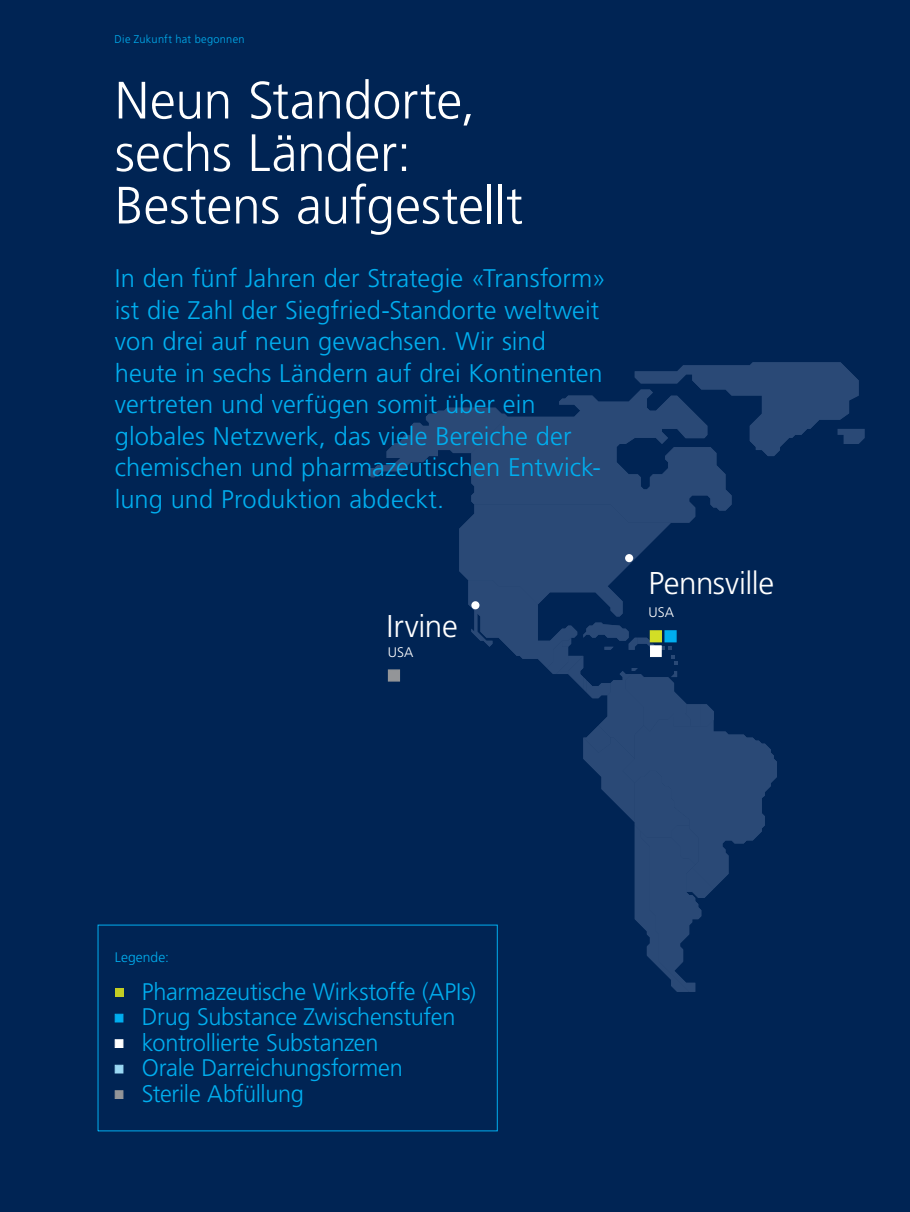
<style>
.page{position:relative;width:910px;height:1212px;background:#002454}
.page>*{position:absolute;margin:0;border:0;box-sizing:border-box;transform-origin:0 0}
.t1{font:300 52.5px/52.5px "Frutiger LT Std";letter-spacing:-.005em;color:#fff}
.t2{font:300 31.5px "Frutiger LT Std";letter-spacing:-.01em;color:#fff}
.t3{font:300 25.5px/31.5px "Frutiger LT Std";letter-spacing:.005em;color:#00aeef}
.t4{font:300 24px/25.5px "Frutiger LT Std";letter-spacing:-.01em;color:#00aeef}
.t5{font:300 13.8px "Frutiger LT Std";letter-spacing:.01em;color:#00aeef}
.t6{font:300 13.8px "Frutiger LT Std";color:#fff}
.t7{font:300 11.25px "Frutiger LT Std";letter-spacing:.025em;color:#00aeef}
</style>
<div class="page">
<svg style="left:368px;top:362px;width:497px;height:630px;background:#0b2e5d"></svg>
<div style="left:625px;top:554px;width:8px;height:8px;background:#fff;border-radius:50%"></div>
<div style="left:650px;top:630px;width:12px;height:12px;background:#d2de26;border:2px solid #d2de26"></div>
<div style="left:650px;top:645px;width:12px;height:12px;background:#fff;border:1px solid #fff"></div>
<div style="left:664px;top:630px;width:13px;height:12px;background:#00aeef;border:2px solid #00aeef"></div>
<div style="left:471px;top:601px;width:8px;height:8px;background:#fff;border-radius:50%"></div>
<div style="left:388px;top:669px;width:12px;height:12px;background:#939598;border:2px solid #939598"></div>
<div style="left:115px;top:988px;width:8px;height:9px;background:#c2cd23"></div>
<div style="left:115px;top:1014px;width:8px;height:8px;background:#00aeef"></div>
<div style="left:115px;top:1039px;width:8px;height:9px;background:#fff;border:1px solid #fff"></div>
<div style="left:115px;top:1065px;width:8px;height:8px;background:#9bd9f4;border:1px solid #9bd9f4"></div>
<div style="left:115px;top:1090px;width:8px;height:9px;background:#939598;border:1px solid #939598"></div>
<p class="t7" style="left:115px;top:33px;width:132px">Die Zukunft hat begonnen</p>
<h1 class="t1" style="left:115px;top:75px;width:410px">Neun Standorte, sechs Länder:<br>Bestens aufgestellt</h1>
<p class="t3" style="left:115px;top:263px;width:493px">In den fünf Jahren der Strategie «Transform» ist die Zahl der Siegfried-Standorte weltweit von drei auf neun gewachsen. Wir sind heute in sechs Ländern auf drei Kontinenten vertreten und verfügen somit über ein globales Netzwerk, das viele Bereiche der chemischen und pharmazeutischen Entwick&shy;lung und Produktion abdeckt.</p>
<p class="t2" style="left:387px;top:608px;width:73px">Irvine</p>
<p class="t6" style="left:388px;top:644px;width:27px">USA</p>
<p class="t2" style="left:648px;top:565px;width:127px">Pennsville</p>
<p class="t6" style="left:648px;top:604px;width:27px">USA</p>
<p class="t5" style="left:115px;top:950px;width:56px">Legende:</p>
<p class="t4" style="left:142px;top:979px;width:336px">Pharmazeutische Wirkstoffe (APIs)<br>Drug Substance Zwischenstufen kontrollierte Substanzen<br>Orale Darreichungsformen<br>Sterile Abfüllung</p>
</div>
